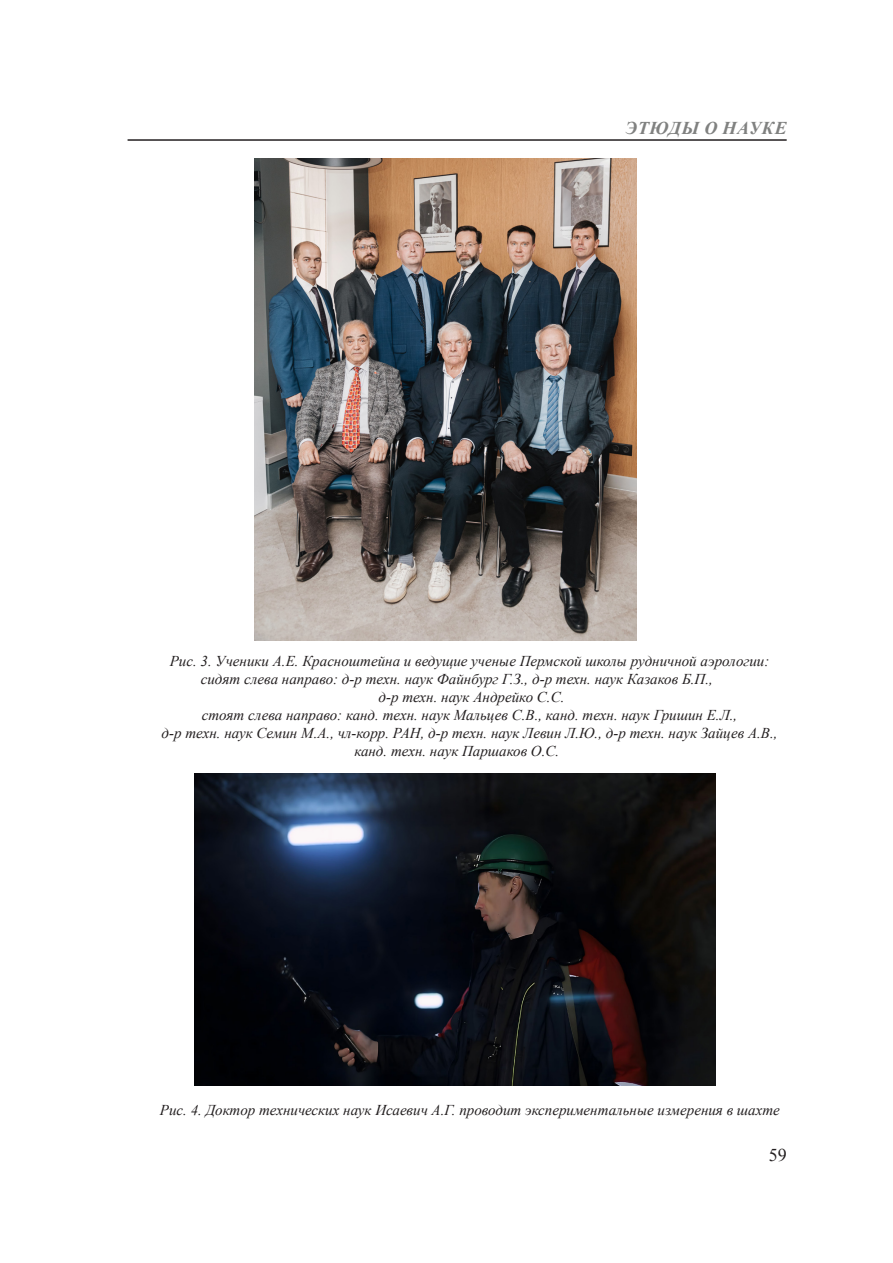
<style>
.page{position:relative;width:893px;height:1263px;background:#fff}
.page>*{position:absolute;margin:0;border:0;box-sizing:border-box;transform-origin:0 0}
.t1{font:italic 700 18px "Times New Roman";letter-spacing:.035em;color:#808180}
.t2{font:18px "Times New Roman";color:#231f20}
.Рис__подпись{font:italic 15px/18px "Times New Roman";color:#231f20}
</style>
<div class="page">
<hr style="left:128px;top:139px;width:659px;height:2px;background:#231f20">
<img style="left:194px;top:774px;width:521px;height:311px">
<img style="left:254px;top:158px;width:383px;height:483px">
<p class="t1" style="left:625px;top:116px;width:163px">ЭТЮДЫ О НАУКЕ</p>
<p class="Рис__подпись" style="left:201px;top:651px;width:570px;text-indent:-31px">Рис. 3. Ученики А.Е. Красноштейна и ведущие ученые Пермской школы рудничной аэрологии: сидят слева направо: д-р техн. наук Файнбург Г.З., д-р техн. наук Казаков Б.П.,</p>
<p class="Рис__подпись" style="left:378px;top:687px;width:187px">д-р техн. наук Андрейко С.С.</p>
<p class="Рис__подпись" style="left:202px;top:705px;width:537px">стоят слева направо: канд. техн. наук Мальцев С.В., канд. техн. наук Гришин Е.Л.,</p>
<p class="Рис__подпись" style="left:354px;top:723px;width:425px;text-indent:-193px">д-р техн. наук Семин М.А., чл-корр. РАН, д-р техн. наук Левин Л.Ю., д-р техн. наук Зайцев А.В., канд. техн. наук Паршаков О.С.</p>
<p class="Рис__подпись" style="left:160px;top:1101px;width:622px">Рис. 4. Доктор технических наук Исаевич А.Г. проводит экспериментальные измерения в шахте</p>
<p class="t2" style="left:769px;top:1142px;width:19px">59</p>
</div>
